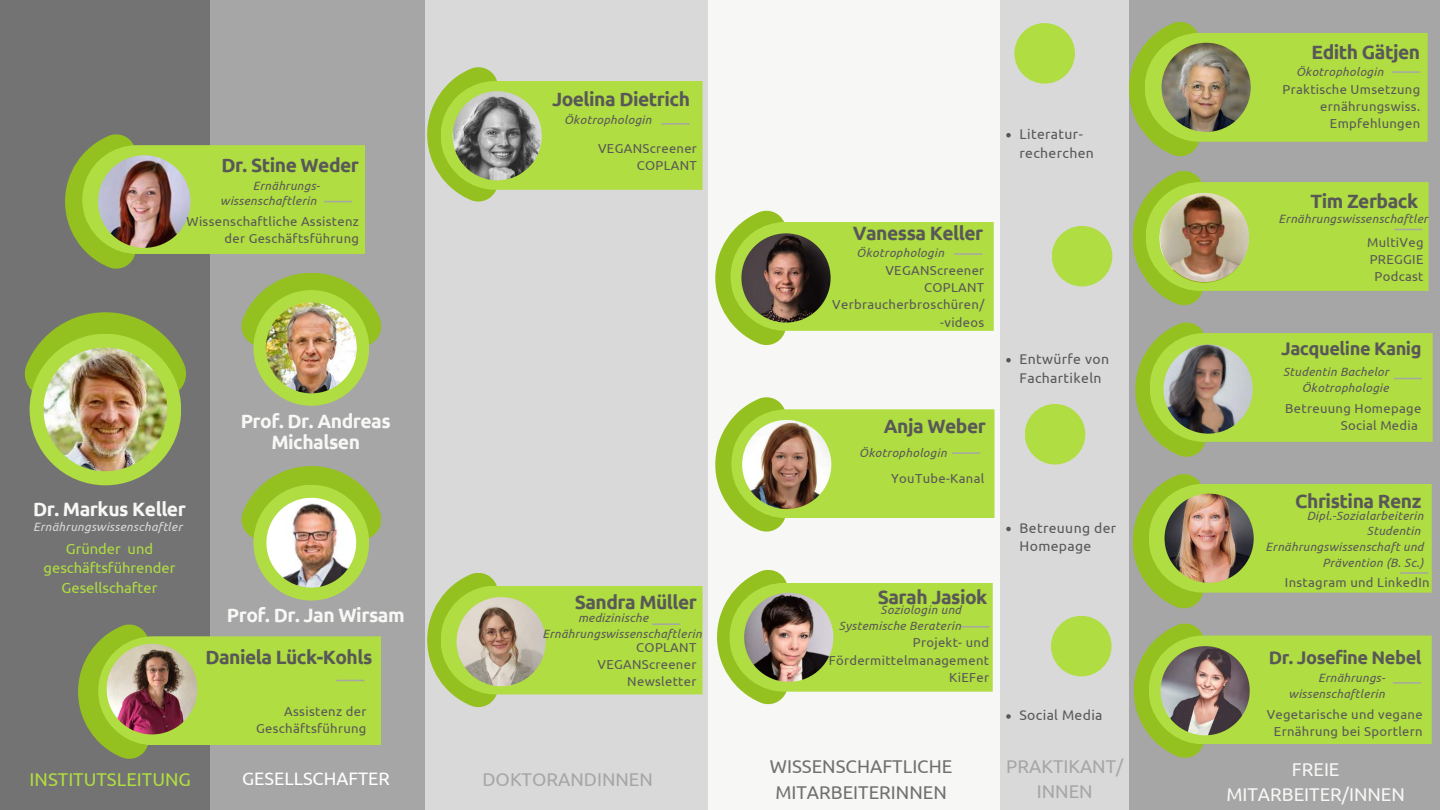
<style>
.page{position:relative;width:1440px;height:810px;background:#fff}
.page>*{position:absolute;margin:0;border:0;box-sizing:border-box;transform-origin:0 0}
.t1{font:700 19.3px/21px "Ubuntu";letter-spacing:-.025em;color:#f7f7f5;text-align:center}
.t2{font:700 19.2px "Ubuntu";letter-spacing:-.025em;color:#595858}
.t3{font:18.5px/25.5px "Ubuntu";color:#717070}
.t4{font:18.5px/25.5px "Ubuntu";color:#a6a6a6;text-align:center}
.t5{font:18.5px/25.5px "Ubuntu";color:#f7f7f5;text-align:center}
.t6{font:18.5px "Ubuntu";color:#b0dd41}
.t7{font:700 18.2px "Ubuntu";letter-spacing:-.025em;color:#595858}
.t8{font:18px "Ubuntu";color:#fff}
.t9{font:14.7px/19.5px "Ubuntu";color:#b0dd41;text-align:center}
.t10{font:14px/18.8px "Ubuntu";letter-spacing:.025em;color:#595858}
.t11{font:13px/17.2px "Ubuntu";letter-spacing:.025em;color:#595858;text-align:right}
.t12{font:italic 12px/15.8px "Ubuntu";letter-spacing:.025em;color:#595858;text-align:right}
.t13{font:italic 12px "Ubuntu";letter-spacing:.025em;color:#d9d9d9}
</style>
<div class="page">
<div style="left:0;top:0;width:211px;height:810px;background:#737373"></div>
<div style="left:30px;top:334px;width:151px;height:151px;background:#b0dd41;border-radius:50%"></div>
<img style="left:44px;top:348px;width:123px;height:123px;border-radius:50%">
<div style="left:422px;top:0;width:292px;height:810px;background:#d9d9d9"></div>
<div style="left:211px;top:0;width:214px;height:810px;background:#a6a6a6"></div>
<div style="left:708px;top:0;width:292px;height:810px;background:#f7f7f5"></div>
<div style="left:1000px;top:0;width:210px;height:810px;background:#d9d9d9"></div>
<div style="left:1129px;top:0;width:311px;height:810px;background:#a6a6a6"></div>
<svg style="left:78px;top:625px;width:303px;height:134px"></svg>
<svg style="left:427px;top:573px;width:276px;height:134px"></svg>
<svg style="left:427px;top:67px;width:276px;height:135px"></svg>
<svg style="left:241px;top:466px;width:140px;height:72px"></svg>
<div style="left:253px;top:485px;width:116px;height:116px;background:#b0dd41;border-radius:50%"></div>
<svg style="left:715px;top:211px;width:279px;height:134px"></svg>
<svg style="left:25px;top:134px;width:356px;height:263px"></svg>
<div style="left:253px;top:290px;width:116px;height:116px;background:#b0dd41;border-radius:50%"></div>
<img style="left:266px;top:302px;width:91px;height:91px;border-radius:50%">
<img style="left:266px;top:498px;width:90px;height:90px;border-radius:50%">
<hr style="left:653px;top:623px;width:27px;height:2px;background:#a6a6a6">
<img style="left:453px;top:91px;width:89px;height:89px;border-radius:50%">
<hr style="left:662px;top:123px;width:27px;height:2px;background:#a6a6a6">
<hr style="left:955px;top:253px;width:27px;height:2px;background:#a6a6a6">
<svg style="left:1129px;top:22px;width:299px;height:134px"></svg>
<hr style="left:1392px;top:71px;width:27px;height:2px;background:#a6a6a6">
<img style="left:1162px;top:43px;width:89px;height:89px;border-radius:50%">
<svg style="left:1133px;top:474px;width:299px;height:134px"></svg>
<hr style="left:1401px;top:572px;width:27px;height:2px;background:#a6a6a6">
<svg style="left:1134px;top:624px;width:298px;height:134px"></svg>
<img style="left:1161px;top:646px;width:89px;height:89px;border-radius:50%">
<hr style="left:1393px;top:682px;width:28px;height:2px;background:#a6a6a6">
<img style="left:457px;top:597px;width:89px;height:89px;border-radius:50%">
<svg style="left:1133px;top:171px;width:296px;height:134px"></svg>
<svg style="left:1006px;top:133px;width:5px;height:4px"></svg>
<svg style="left:1006px;top:358px;width:5px;height:4px"></svg>
<svg style="left:1006px;top:527px;width:5px;height:4px"></svg>
<svg style="left:1006px;top:714px;width:5px;height:5px"></svg>
<img style="left:1160px;top:193px;width:89px;height:89px;border-radius:50%">
<img style="left:741px;top:233px;width:90px;height:90px;border-radius:50%">
<svg style="left:715px;top:397px;width:280px;height:135px"></svg>
<hr style="left:952px;top:452px;width:28px;height:2px;background:#a6a6a6">
<img style="left:742px;top:420px;width:89px;height:89px;border-radius:50%">
<div style="left:1051px;top:616px;width:61px;height:60px;background:#b0dd41;border-radius:50%"></div>
<svg style="left:717px;top:570px;width:276px;height:134px"></svg>
<img style="left:1165px;top:494px;width:89px;height:89px;border-radius:50%">
<hr style="left:962px;top:626px;width:27px;height:2px;background:#a6a6a6">
<div style="left:1025px;top:404px;width:60px;height:61px;background:#b0dd41;border-radius:50%"></div>
<svg style="left:1135px;top:323px;width:298px;height:134px"></svg>
<img style="left:1164px;top:344px;width:89px;height:90px;border-radius:50%">
<div style="left:1014px;top:23px;width:61px;height:61px;background:#b0dd41;border-radius:50%"></div>
<div style="left:1052px;top:226px;width:60px;height:60px;background:#b0dd41;border-radius:50%"></div>
<img style="left:744px;top:593px;width:89px;height:89px;border-radius:50%">
<h2 class="t2" style="left:552px;top:88px;width:140px">Joelina Dietrich</h2>
<h2 class="t2" style="left:221px;top:153px;width:139px">Dr. Stine Weder</h2>
<p class="t12" style="left:220px;top:177px;width:101px">Ernährungs&shy;wissenschaftlerin</p>
<p class="t11" style="left:187px;top:212px;width:174px">Wissenschaftliche Assistenz der Geschäftsführung</p>
<h1 class="t1" style="left:33px;top:498px;width:154px">Dr. Markus Keller</h1>
<p class="t13" style="left:33px;top:519px;width:151px">Ernährungswissenschaftler</p>
<p class="t9" style="left:44px;top:538px;width:133px">Gründer und geschäftsführender<br>Gesellschafter</p>
<h1 class="t1" style="left:241px;top:410px;width:152px">Prof. Dr. Andreas<br>Michalsen</h1>
<h1 class="t1" style="left:227px;top:604px;width:179px">Prof. Dr. Jan Wirsam</h1>
<h2 class="t2" style="left:206px;top:646px;width:168px">Daniela Lück-Kohls</h2>
<p class="t11" style="left:256px;top:702px;width:112px">Assistenz der<br>Geschäftsführung</p>
<p class="t12" style="left:564px;top:112px;width:89px">Ökotrophologin</p>
<p class="t11" style="left:598px;top:139px;width:100px">VEGANScreener<br>COPLANT</p>
<h2 class="t2" style="left:575px;top:591px;width:124px">Sandra Müller</h2>
<p class="t12" style="left:542px;top:610px;width:161px;text-align:left;text-indent:36px">medizinische<br>Ernährungswissenschaftlerin</p>
<p class="t11" style="left:597px;top:638px;width:100px">COPLANT<br>VEGANScreener<br>Newsletter</p>
<h3 class="t6" style="left:30px;top:768px;width:163px">INSTITUTSLEITUNG</h3>
<h3 class="t8" style="left:242px;top:768px;width:149px">GESELLSCHAFTER</h3>
<h3 class="t4" style="left:482px;top:766px;width:172px">DOKTORANDINNEN</h3>
<h2 class="t2" style="left:853px;top:222px;width:132px">Vanessa Keller</h2>
<p class="t12" style="left:857px;top:245px;width:89px">Ökotrophologin</p>
<p class="t11" style="left:832px;top:261px;width:154px">VEGANScreener<br>COPLANT<br>Verbraucherbroschüren/ -videos</p>
<h2 class="t2" style="left:884px;top:415px;width:103px">Anja Weber</h2>
<p class="t12" style="left:859px;top:444px;width:89px">Ökotrophologin</p>
<p class="t11" style="left:891px;top:469px;width:95px">YouTube-Kanal</p>
<h2 class="t2" style="left:878px;top:585px;width:111px">Sarah Jasiok</h2>
<p class="t12" style="left:839px;top:602px;width:124px">Soziologin und<br>Systemische Beraterin</p>
<p class="t11" style="left:829px;top:634px;width:162px">Projekt- und<br>Fördermittelmanagement<br>KiEFer</p>
<p class="t10" style="left:1020px;top:124px;width:76px">Literatur&shy;recherchen</p>
<p class="t10" style="left:1020px;top:349px;width:91px">Entwürfe von<br>Fachartikeln</p>
<p class="t10" style="left:1020px;top:518px;width:98px">Betreuung der<br>Homepage</p>
<p class="t10" style="left:1020px;top:705px;width:85px">Social Media</p>
<h3 class="t3" style="left:770px;top:753px;width:184px">WISSENSCHAFTLICHE<br>MITARBEITERINNEN</h3>
<h3 class="t4" style="left:1006px;top:753px;width:119px">PRAKTIKANT/<br>INNEN</h3>
<h2 class="t2" style="left:1312px;top:40px;width:110px">Edith Gätjen</h2>
<p class="t12" style="left:1296px;top:64px;width:89px">Ökotrophologin</p>
<p class="t11" style="left:1283px;top:80px;width:139px">Praktische Umsetzung ernährungswiss.<br>Empfehlungen</p>
<h2 class="t2" style="left:1310px;top:190px;width:109px">Tim Zerback</h2>
<p class="t12" style="left:1279px;top:211px;width:151px">Ernährungswissenschaftler</p>
<p class="t11" style="left:1367px;top:233px;width:58px;text-align:center">MultiVeg<br>PREGGIE<br>Podcast</p>
<h3 class="t7" style="left:1281px;top:337px;width:142px">Jacqueline Kanig</h3>
<p class="t12" style="left:1283px;top:363px;width:107px">Studentin Bachelor<br>Ökotrophologie</p>
<p class="t11" style="left:1285px;top:399px;width:138px">Betreuung Homepage<br>Social Media</p>
<h2 class="t2" style="left:1295px;top:490px;width:128px">Christina Renz</h2>
<p class="t12" style="left:1266px;top:507px;width:159px">Dipl.-Sozialarbeiterin<br>Studentin<br>Ernährungswissenschaft und<br>Prävention (B. Sc.)</p>
<p class="t11" style="left:1285px;top:573px;width:146px">Instagram und LinkedIn</p>
<h3 class="t7" style="left:1269px;top:646px;width:154px">Dr. Josefine Nebel</h3>
<p class="t12" style="left:1289px;top:669px;width:98px">Ernährungs&shy;wissenschaftlerin</p>
<p class="t11" style="left:1267px;top:705px;width:157px;text-align:center">Vegetarische und vegane<br>Ernährung bei Sportlern</p>
<h3 class="t5" style="left:1226px;top:756px;width:180px">FREIE<br>MITARBEITER/INNEN</h3>
</div>
